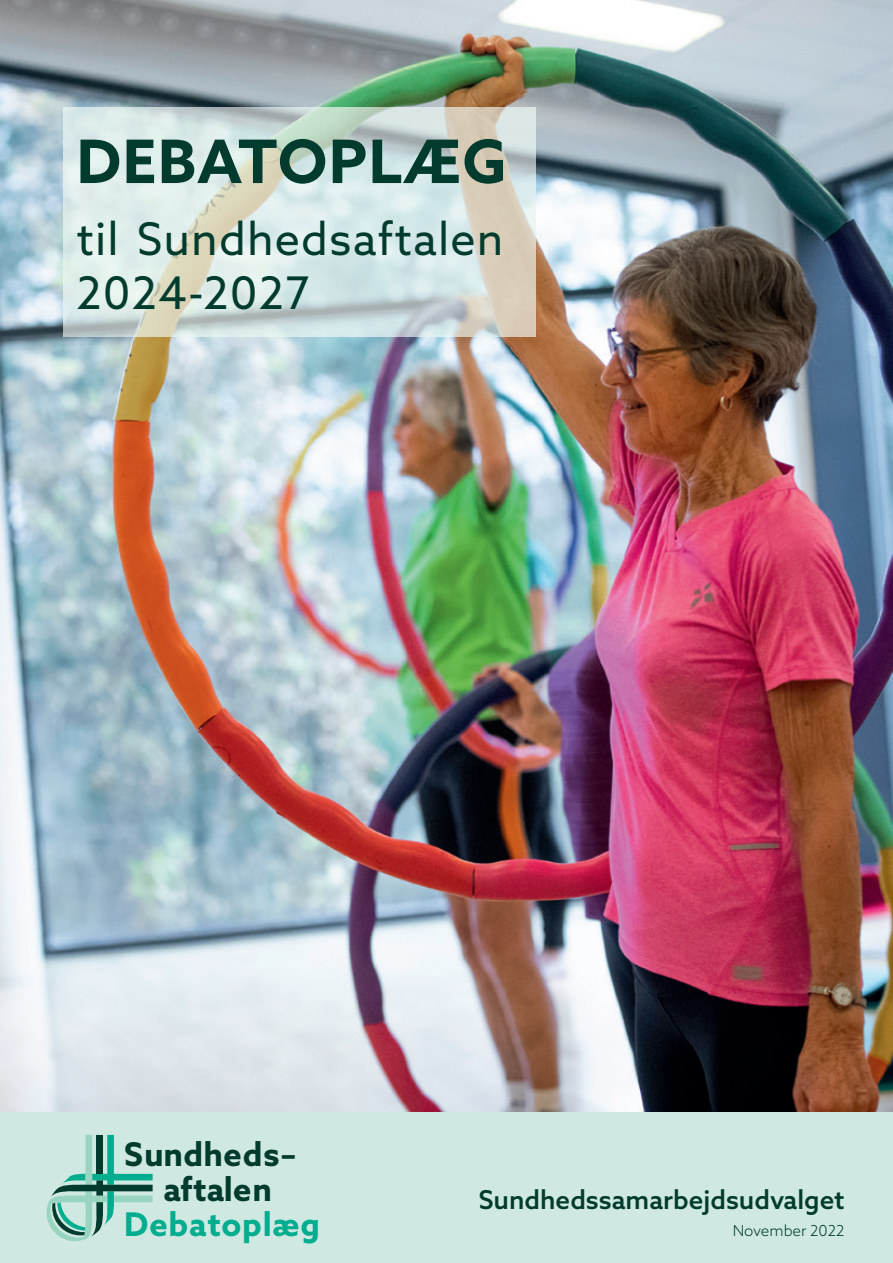
<style>
.page{position:relative;width:893px;height:1263px;background:#cfe9e2}
.page>*{position:absolute;margin:0;border:0;box-sizing:border-box;transform-origin:0 0}
.t1{font:700 60px "Azo Sans";letter-spacing:.025em;color:#003b2d}
.t2{font:45px/54px "Azo Sans";letter-spacing:.025em;color:#003b2d}
.t3{font:700 32.7px "Azo Sans";letter-spacing:.01em;color:#003b2d}
.t4{font:700 32.7px "Azo Sans";letter-spacing:.025em;color:#00ad8e}
.t5{font:500 25.95px "Azo Sans";color:#003b2d}
.t6{font:300 15.15px "Azo Sans";color:#003b2d}
</style>
<div class="page">
<img style="left:0;top:0;width:893px;height:1112px">
<img style="left:64px;top:108px;width:472px;height:229px">
<svg style="left:47px;top:1135px;width:106px;height:106px"></svg>
<h1 class="t1" style="left:77px;top:122px;width:432px">DEBATOPLÆG</h1>
<h1 class="t2" style="left:77px;top:211px;width:429px">til Sundhedsaftalen<br>2024-2027</h1>
<p class="t3" style="left:124px;top:1133px;width:174px">Sundheds –</p>
<p class="t3" style="left:163px;top:1168px;width:110px">aftalen</p>
<p class="t4" style="left:124px;top:1203px;width:197px">Debatoplæg</p>
<p class="t5" style="left:479px;top:1183px;width:367px">Sundhedssamarbejdsudvalget</p>
<p class="t6" style="left:733px;top:1221px;width:113px">November 2022</p>
</div>
